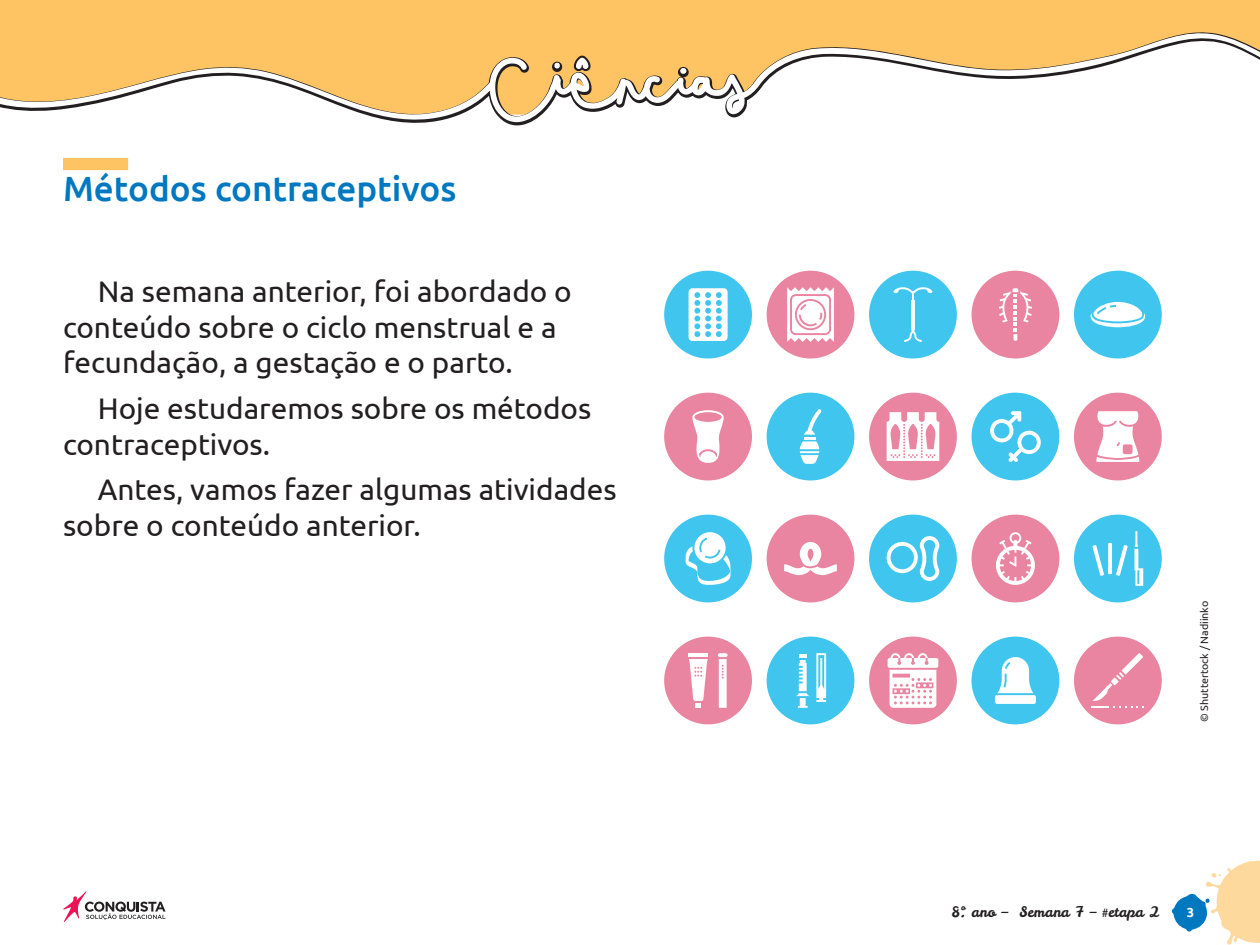
<style>
.page{position:relative;width:1260px;height:945px;background:#fff}
.page>*{position:absolute;margin:0;border:0;box-sizing:border-box;transform-origin:0 0}
._02_Peso_2{font:500 35px "Ubuntu";color:#0078c0}
._01_Texto_Geral{font:29.75px/35.7px "Ubuntu";color:#231f20}
.t1{font:14.35px "Leckerli One";color:#231f20}
.t2{font:700 13.12px "Ubuntu";color:#fff}
._04_Imagem_-_Crédito{font:10.67px "Ubuntu";color:#231f20}
</style>
<div class="page">
<svg style="left:1172px;top:861px;width:88px;height:84px"></svg>
<svg style="left:63px;top:891px;width:103px;height:31px"></svg>
<div style="left:0;top:0;width:1260px;height:28px;background:#fec463"></div>
<svg style="left:0;top:28px;width:1260px;height:98px"></svg>
<svg style="left:0;top:29px;width:1260px;height:93px;fill:#fec463"></svg>
<svg style="left:574px;top:55px;width:18px;height:18px"></svg>
<div style="left:63px;top:158px;width:65px;height:12px;background:#fec463"></div>
<div style="left:664px;top:393px;width:88px;height:87px;background:#ea85a1;border-radius:50%"></div>
<div style="left:972px;top:515px;width:87px;height:87px;background:#ea85a1;border-radius:50%"></div>
<div style="left:767px;top:271px;width:87px;height:88px;background:#ea85a1;border-radius:50%"></div>
<div style="left:767px;top:637px;width:87px;height:87px;background:#40c6ee;border-radius:50%"></div>
<div style="left:1074px;top:393px;width:88px;height:87px;background:#ea85a1;border-radius:50%"></div>
<div style="left:972px;top:637px;width:87px;height:87px;background:#40c6ee;border-radius:50%"></div>
<div style="left:869px;top:271px;width:88px;height:88px;background:#40c6ee;border-radius:50%"></div>
<div style="left:869px;top:393px;width:88px;height:87px;background:#ea85a1;border-radius:50%"></div>
<div style="left:1074px;top:515px;width:88px;height:87px;background:#40c6ee;border-radius:50%"></div>
<div style="left:869px;top:515px;width:88px;height:87px;background:#40c6ee;border-radius:50%"></div>
<div style="left:767px;top:393px;width:87px;height:87px;background:#40c6ee;border-radius:50%"></div>
<div style="left:664px;top:271px;width:88px;height:88px;background:#40c6ee;border-radius:50%"></div>
<div style="left:972px;top:271px;width:87px;height:88px;background:#ea85a1;border-radius:50%"></div>
<div style="left:1074px;top:637px;width:88px;height:87px;background:#ea85a1;border-radius:50%"></div>
<div style="left:664px;top:515px;width:88px;height:87px;background:#40c6ee;border-radius:50%"></div>
<div style="left:869px;top:637px;width:88px;height:87px;background:#ea85a1;border-radius:50%"></div>
<div style="left:767px;top:515px;width:87px;height:87px;background:#ea85a1;border-radius:50%"></div>
<div style="left:1074px;top:271px;width:88px;height:88px;background:#40c6ee;border-radius:50%"></div>
<div style="left:972px;top:393px;width:87px;height:87px;background:#40c6ee;border-radius:50%"></div>
<div style="left:664px;top:637px;width:88px;height:87px;background:#ea85a1;border-radius:50%"></div>
<svg style="left:1096px;top:411px;width:43px;height:51px"></svg>
<div style="left:995px;top:695px;width:41px;height:9px;background:#fff;border-radius:2px"></div>
<svg style="left:998px;top:657px;width:35px;height:36px"></svg>
<svg style="left:718px;top:653px;width:10px;height:4px"></svg>
<svg style="left:719px;top:659px;width:8px;height:49px"></svg>
<hr style="left:689px;top:653px;width:19px;height:4px;background:#fff">
<svg style="left:689px;top:659px;width:19px;height:49px"></svg>
<svg style="left:887px;top:412px;width:52px;height:49px"></svg>
<svg style="left:784px;top:542px;width:53px;height:33px"></svg>
<svg style="left:686px;top:532px;width:45px;height:53px"></svg>
<svg style="left:689px;top:288px;width:39px;height:53px"></svg>
<svg style="left:787px;top:287px;width:47px;height:55px"></svg>
<svg style="left:893px;top:287px;width:39px;height:55px"></svg>
<svg style="left:1091px;top:302px;width:55px;height:25px"></svg>
<svg style="left:692px;top:410px;width:32px;height:53px"></svg>
<svg style="left:990px;top:411px;width:51px;height:51px"></svg>
<svg style="left:887px;top:536px;width:52px;height:45px"></svg>
<svg style="left:999px;top:288px;width:33px;height:53px"></svg>
<svg style="left:796px;top:653px;width:30px;height:55px"></svg>
<svg style="left:800px;top:409px;width:21px;height:55px"></svg>
<svg style="left:888px;top:653px;width:50px;height:55px"></svg>
<svg style="left:996px;top:532px;width:39px;height:53px"></svg>
<svg style="left:1108px;top:543px;width:4px;height:31px"></svg>
<svg style="left:1116px;top:545px;width:12px;height:31px"></svg>
<svg style="left:1092px;top:545px;width:12px;height:31px"></svg>
<svg style="left:1134px;top:531px;width:9px;height:55px"></svg>
<svg style="left:1092px;top:653px;width:52px;height:55px"></svg>
<p class="_02_Peso_2" style="left:63px;top:166px;width:395px">Métodos contraceptivos</p>
<p class="_01_Texto_Geral" style="left:63px;top:273px;width:510px;text-indent:35px">Na semana anterior, foi abordado o conteúdo sobre o ciclo menstrual e a fecundação, a gestação e o parto.</p>
<p class="_01_Texto_Geral" style="left:63px;top:390px;width:530px;text-indent:35px">Hoje estudaremos sobre os métodos contraceptivos.</p>
<p class="_01_Texto_Geral" style="left:63px;top:471px;width:555px;text-indent:35px">Antes, vamos fazer algumas atividades sobre o conteúdo anterior.</p>
<p class="_04_Imagem_-_Crédito" style="left:1198px;top:722px;width:123px;rotate:-90deg">© Shuttertock / Nadiinko</p>
<p class="t1" style="left:952px;top:903px;width:210px">8º. ano – Semana 7 – #etapa 2</p>
<p class="t2" style="left:1187px;top:905px;width:9px">3</p>
</div>
